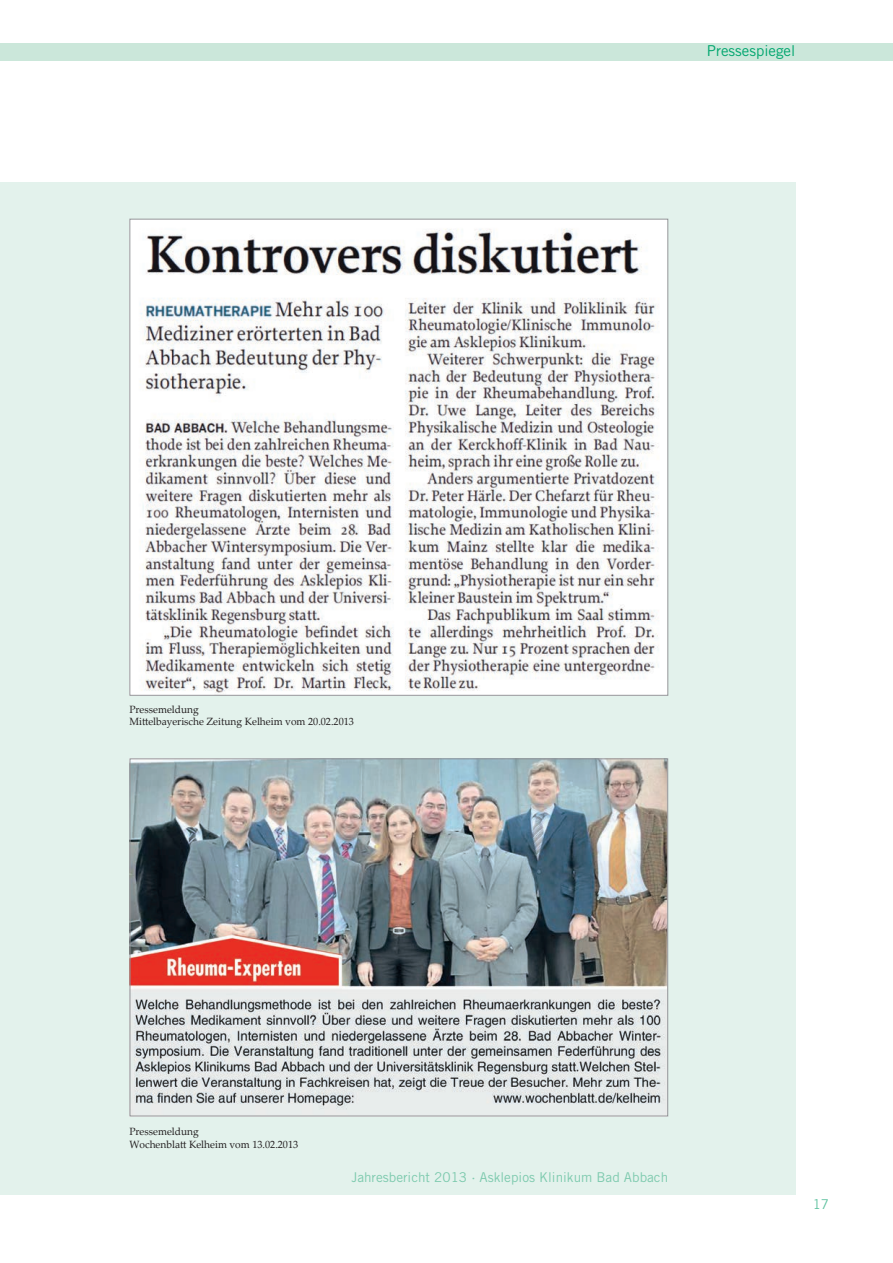
<style>
.page{position:relative;width:893px;height:1263px;background:#fff}
.page>*{position:absolute;margin:0;border:0;box-sizing:border-box;transform-origin:0 0}
.t1{font:15px "Trade Gothic LT Std";color:#00a66e}
.t2{font:13.5px "Trade Gothic LT Std";color:#7dcaae}
.t3{font:13.5px "Trade Gothic LT Std";color:#60c2a0}
.t4{font:10.5px/12.6px "Palatino Linotype";color:#231f20}
</style>
<div class="page">
<div style="left:0;top:44px;width:893px;height:17px;background:#cbe7da"></div>
<div style="left:0;top:182px;width:795px;height:1013px;background:#e3f2ec"></div>
<img style="left:131px;top:221px;width:535px;height:473px">
<img style="left:131px;top:760px;width:535px;height:350px">
<h1 class="t1" style="left:707px;top:42px;width:90px">Pressespiegel</h1>
<p class="t4" style="left:129px;top:702px;width:226px">Pressemeldung<br>Mittelbayerische Zeitung Kelheim vom 20.02.2013</p>
<p class="t4" style="left:129px;top:1125px;width:170px">Pressemeldung<br>Wochenblatt Kelheim vom 13.02.2013</p>
<p class="t2" style="left:351px;top:1169px;width:318px">Jahresbericht 2013 ∙ Asklepios Klinikum Bad Abbach</p>
<p class="t3" style="left:813px;top:1196px;width:18px">17</p>
</div>
